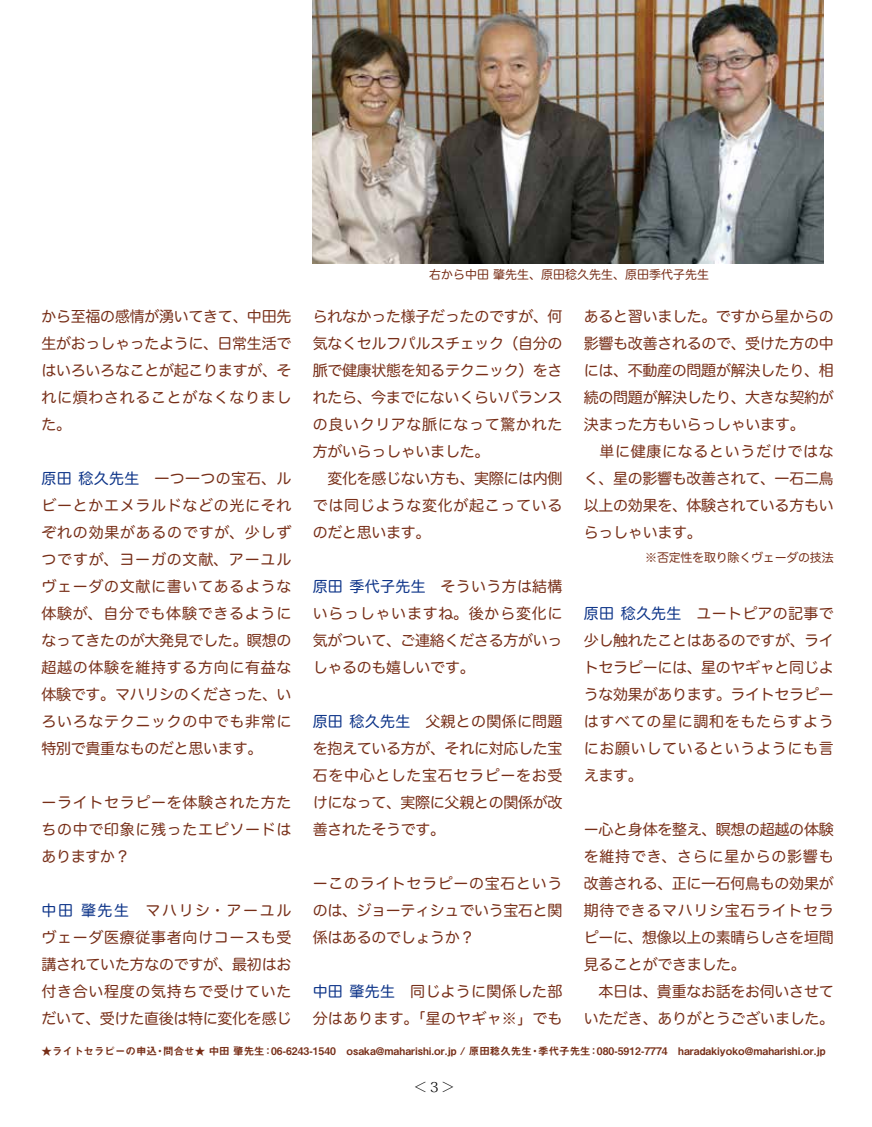
<style>
.page{position:relative;width:872px;height:1127px;background:#fff}
.page>*{position:absolute;margin:0;border:0;box-sizing:border-box;transform-origin:0 0}
.t1{font:15px/27px "Hira Maru Pro N W4";letter-spacing:-.02em;color:#772e17;text-align:justify}
.t2{font:15px/27px "Hira Maru Pro N W4";letter-spacing:.02em;color:#772e17}
.t3{font:15px "Hira Maru Pro N W4";letter-spacing:.105em;color:#772e17}
.t4{font:15px "Hira Maru Pro N W4";color:#0c3388}
.t5{font:13.8px "Koz Min Pr 6 N";color:#000}
.t6{font:12px "Hira Maru Pro N W4";color:#772e17}
.t7{font:12px "Hira Maru Pro N W4";letter-spacing:-.02em;color:#772e17}
.t8{font:10.5px "Midashi Go Pr 6 N MB31";color:#772e17}
.s1{color:#0c3388}
</style>
<div class="page">
<img style="left:313px;top:1px;width:510px;height:263px">
<p class="t1" style="left:41px;top:302px;width:251px">から至福の感情が湧いてきて、中田先生がおっしゃったように、日常生活ではいろいろなことが起こりますが、それに煩わされることがなくなりました。</p>
<p class="t1" style="left:41px;top:464px;width:251px"><span class="s1">原田稔久先生</span>　一つ一つの宝石、ルビーとかエメラルドなどの光にそれぞれの効果があるのですが、少しずつですが、ヨーガの文献、アーユルヴェーダの文献に書いてあるような体験が、自分でも体験できるようになってきたのが大発見でした。瞑想の超越の体験を維持する方向に有益な体験です。マハリシのくださった、いろいろなテクニックの中でも非常に特別で貴重なものだと思います。</p>
<p class="t1" style="left:41px;top:788px;width:251px">ーライトセラピーを体験された方たちの中で印象に残ったエピソードはありますか?</p>
<p class="t3" style="left:81px;top:897px;width:212px"><span class="s1">肇先生</span>　マハリシ・アーユル</p>
<p class="t4" style="left:41px;top:897px;width:33px">中田</p>
<p class="t1" style="left:41px;top:923px;width:251px">ヴェーダ医療従事者向けコースも受講されていた方なのですが、最初はお付き合い程度の気持ちで受けていただいて、受けた直後は特に変化を感じ</p>
<p class="t6" style="left:429px;top:264px;width:281px">右から中田肇先生、原田稔久先生、原田季代子先生</p>
<p class="t1" style="left:313px;top:302px;width:251px;text-align:left">られなかった様子だったのですが、何気なくセルフパルスチェック（自分の脈で健康状態を知るテクニック）をされたら、今までにないくらいバランスの良いクリアな脈になって驚かれた方がいらっしゃいました。<br>　変化を感じない方も、実際には内側では同じような変化が起こっているのだと思います。</p>
<p class="t1" style="left:313px;top:572px;width:251px"><span class="s1">原田季代子先生</span>　そういう方は結構いらっしゃいますね。後から変化に気がついて、ご連絡くださる方がいっしゃるのも嬉しいです。</p>
<p class="t1" style="left:313px;top:707px;width:251px"><span class="s1">原田稔久先生</span>　父親との関係に問題を抱えている方が、それに対応した宝石を中心とした宝石セラピーをお受けになって、実際に父親との関係が改善されたそうです。</p>
<p class="t1" style="left:313px;top:869px;width:251px">ーこのライトセラピーの宝石というのは、ジョーティシュでいう宝石と関係はあるのでしょうか?</p>
<p class="t2" style="left:313px;top:977px;width:251px"><span class="s1">中田肇先生</span>　同じように関係した部分はあります。「星のヤギャ※」でも</p>
<p class="t1" style="left:584px;top:302px;width:251px;text-align:left">あると習いました。ですから星からの影響も改善されるので、受けた方の中には、不動産の問題が解決したり、相続の問題が解決したり、大きな契約が決まった方もいらっしゃいます。<br>　単に健康になるというだけではなく、星の影響も改善されて、一石二鳥以上の効果を、体験されている方もいらっしゃいます。</p>
<p class="t7" style="left:645px;top:547px;width:190px">※否定性を取り除くヴェーダの技法</p>
<p class="t1" style="left:584px;top:599px;width:251px"><span class="s1">原田稔久先生　</span>ユートピアの記事で少し触れたことはあるのですが、ライトセラピーには、星のヤギャと同じような効果があります。ライトセラピーはすべての星に調和をもたらすようにお願いしているというようにも言えます。</p>
<p class="t1" style="left:584px;top:815px;width:252px;text-align:left">ー心と身体を整え、瞑想の超越の体験を維持でき、さらに星からの影響も改善される、正に一石何鳥もの効果が期待できるマハリシ宝石ライトセラピーに、想像以上の素晴らしさを垣間見ることができました。<br>　本日は、貴重なお話をお伺いさせていただき、ありがとうございました。</p>
<p class="t8" style="left:41px;top:1043px;width:117px">★ライトセラピーの申込</p>
<p class="t8" style="left:163px;top:1043px;width:103px">問合せ★ 中田肇先生</p>
<p class="t8" style="left:538px;top:1043px;width:54px">季代子先生</p>
<p class="t8" style="left:263px;top:1043px;width:271px">：06-6243-1540　osaka@maharishi.or j p. / 原田稔久先生</p>
<p class="t8" style="left:588px;top:1043px;width:238px">：080-5912-7774　haradakiyoko@maharishi.or j p.</p>
<p class="t8" style="left:155px;top:1043px;width:12px">・</p>
<p class="t8" style="left:530px;top:1043px;width:12px">・</p>
<p class="t5" style="left:413px;top:1079px;width:43px">&gt;３&lt;</p>
</div>
